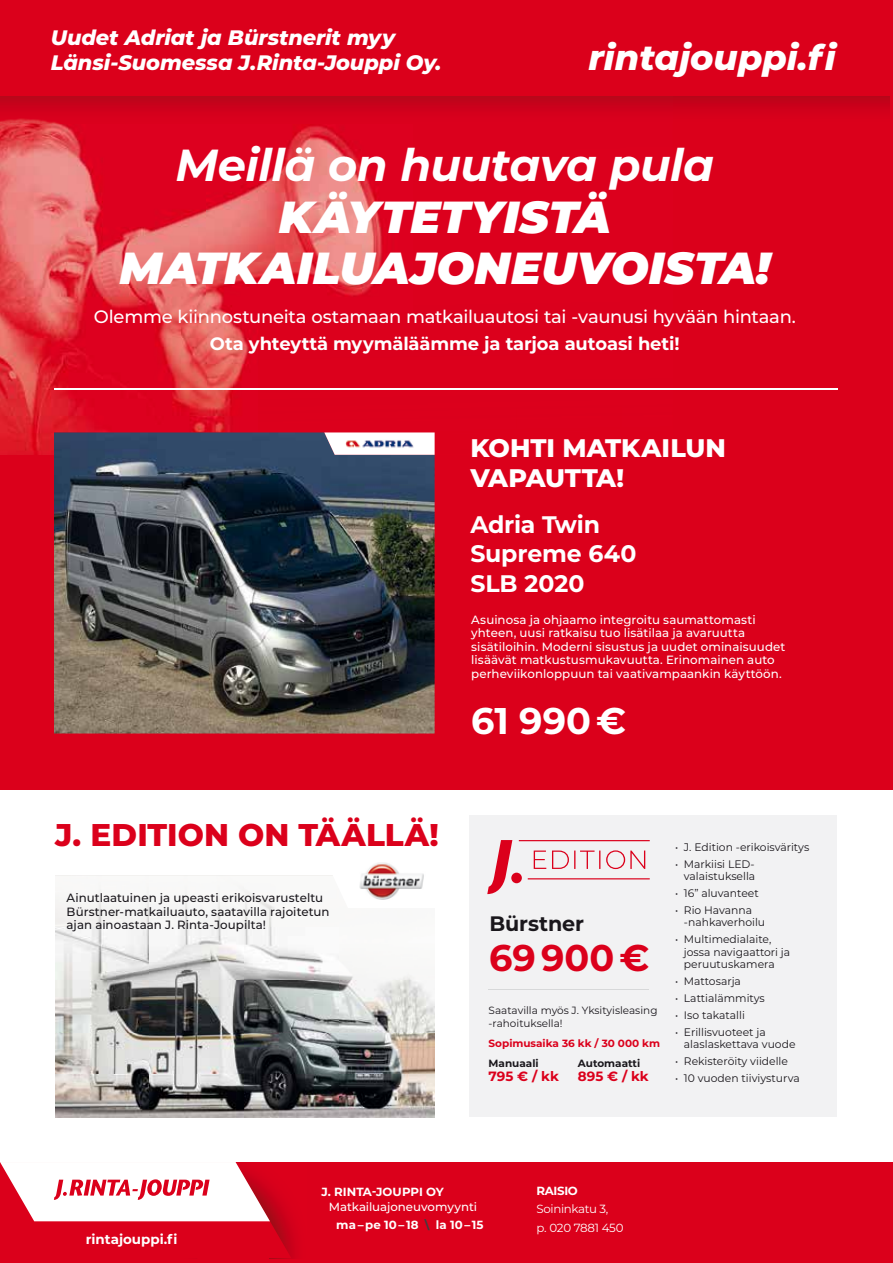
<style>
.page{position:relative;width:893px;height:1263px;background:#fff}
.page>*{position:absolute;margin:0;border:0;box-sizing:border-box;transform-origin:0 0}
.t1{font:italic 900 44.85px/51.6px "Montserrat";color:#fff;text-align:center}
.t2{font:italic 700 44.85px "Montserrat";letter-spacing:-.01em;color:#fff}
.t3{font:700 37.05px "Montserrat";color:#db001b}
.t4{font:700 37.05px "Montserrat";color:#fff}
.t5{font:italic 800 35.25px "Montserrat";color:#fff}
.t6{font:800 31.35px "Montserrat";color:#db001b}
.t7{font:800 25.35px/30.2px "Montserrat";letter-spacing:-.005em;color:#fff}
.t8{font:700 23.85px/29.7px "Montserrat";letter-spacing:-.005em;color:#fff}
.t9{font:italic 800 20.85px/24.9px "Montserrat";letter-spacing:-.005em;color:#fff}
.t10{font:700 20.85px "Montserrat";letter-spacing:-.005em;color:#1a171c}
.t11{font:500 18px "Montserrat";letter-spacing:-.015em;color:#fff}
.t12{font:700 18px "Montserrat";letter-spacing:-.01em;color:#fff}
.t13{font:700 13.5px "Montserrat";color:#db001b}
.t14{font:700 13.5px "Montserrat";color:#fff}
.t15{font:500 12px/13.5px "Montserrat";letter-spacing:.005em;color:#fff}
.t16{font:500 12px/13.5px "Montserrat";letter-spacing:.005em;color:#1a171c}
.t17{font:500 11.85px/18.1px "Montserrat";letter-spacing:-.005em;color:#fff}
.t18{font:11.85px/18.1px "Montserrat";letter-spacing:-.03em;color:#fff}
.t19{font:700 11.85px "Montserrat";letter-spacing:-.03em;color:#fff}
.t20{font:10.95px/12.5px "Montserrat";color:#1a171c}
.t21{font:10.5px/12.6px "Montserrat";color:#1a171c}
.t22{font:700 10.5px "Montserrat";color:#db001b}
.t23{font:700 10.5px "Montserrat";color:#1a171c}
.s1{font-weight:700}
.s2{font-weight:700;color:#3e3d40}
</style>
<div class="page">
<div style="left:0;top:1234px;width:893px;height:29px;background:#db001b"></div>
<div style="left:840px;top:1162px;width:53px;height:101px;background:#db001b"></div>
<img style="left:55px;top:1032px;width:380px;height:85px">
<img style="left:55px;top:875px;width:380px;height:157px">
<div style="left:0;top:95px;width:890px;height:694px;background:#db001b"></div>
<img style="left:0;top:123px;width:673px;height:332px">
<div style="left:469px;top:815px;width:368px;height:302px;background:#f2f2f3"></div>
<hr style="left:54px;top:389px;width:783px;height:1px;background:#fff">
<svg style="left:332px;top:840px;width:318px;height:68px"></svg>
<hr style="left:489px;top:989px;width:160px;height:1px;background:#d7d8d9">
<img style="left:54px;top:432px;width:381px;height:301px">
<svg style="left:324px;top:432px;width:111px;height:23px;background:#ede4e7"></svg>
<img style="left:343px;top:437px;width:73px;height:13px">
<div style="left:0;top:1162px;width:890px;height:96px;background:#db001b"></div>
<svg style="left:0;top:1162px;width:291px;height:95px"></svg>
<img style="left:0;top:96px;width:890px;height:27px">
<div style="left:0;top:0;width:890px;height:95px;background:#db001b"></div>
<h3 class="t9" style="left:51px;top:24px;width:392px">Uudet Adriat ja Bürstnerit myy<br>Länsi-Suomessa J.Rinta-Jouppi Oy.</h3>
<h3 class="t5" style="left:588px;top:31px;width:251px">rintajouppi.fi</h3>
<h1 class="t2" style="left:175px;top:133px;width:540px">Meillä on huutava pula</h1>
<h1 class="t1" style="left:119px;top:188px;width:652px">KÄYTETYISTÄ<br>MATKAILUAJONEUVOISTA!</h1>
<h3 class="t11" style="left:94px;top:304px;width:704px">Olemme kiinnostuneita ostamaan matkailuautosi tai -vaunusi hyvään hintaan.</h3>
<h3 class="t12" style="left:210px;top:331px;width:471px">Ota yhteyttä myymäläämme ja tarjoa autoasi heti!</h3>
<h3 class="t7" style="left:470px;top:432px;width:257px">KOHTI MATKAILUN<br>VAPAUTTA!</h3>
<h3 class="t8" style="left:470px;top:508px;width:168px">Adria Twin<br>Supreme 640<br>SLB 2020</h3>
<p class="t15" style="left:471px;top:612px;width:316px">Asuinosa ja ohjaamo integroitu saumattomasti yhteen, uusi ratkaisu tuo lisätilaa ja avaruutta sisätiloihin. Moderni sisustus ja uudet ominaisuudet lisäävät matkustusmukavuutta. Erinomainen auto perheviikonloppuun tai vaativampaankin käyttöön.</p>
<h3 class="t6" style="left:55px;top:812px;width:385px">J. EDITION ON TÄÄLLÄ!</h3>
<p class="t16" style="left:67px;top:891px;width:264px">Ainutlaatuinen ja upeasti erikoisvarusteltu<br>Bürstner-matkailuauto, saatavilla rajoitetun ajan ainoastaan J. Rinta-Joupilta!</p>
<h2 class="t4" style="left:471px;top:694px;width:157px">61 990 €</h2>
<h3 class="t10" style="left:489px;top:909px;width:96px">Bürstner</h3>
<h2 class="t3" style="left:489px;top:931px;width:162px">69 900 €</h2>
<p class="t21" style="left:489px;top:1004px;width:170px">Saatavilla myös J. Yksityisleasing -rahoituksella!</p>
<p class="t22" style="left:489px;top:1036px;width:173px">Sopimusaika 36 kk / 30 000 km</p>
<p class="t23" style="left:489px;top:1056px;width:52px">Manuaali</p>
<p class="t13" style="left:489px;top:1066px;width:72px">795 € / kk</p>
<p class="t23" style="left:578px;top:1056px;width:64px">Automaatti</p>
<p class="t13" style="left:578px;top:1066px;width:72px">895 € / kk</p>
<p class="t20" style="left:675px;top:840px;width:136px">• J. Edition -erikoisväritys</p>
<p class="t20" style="left:675px;top:857px;width:82px;text-align:right">• Markiisi LED&shy;valaistuksella</p>
<p class="t20" style="left:675px;top:886px;width:85px">• 16” aluvanteet</p>
<p class="t20" style="left:684px;top:903px;width:83px;text-indent:-9px">• Rio Havanna -nahkaverhoilu</p>
<p class="t20" style="left:684px;top:932px;width:108px;text-indent:-9px">• Multimedialaite, jossa navigaattori ja peruutuskamera</p>
<p class="t20" style="left:675px;top:974px;width:67px">• Mattosarja</p>
<p class="t20" style="left:675px;top:991px;width:91px">• Lattialämmitys</p>
<p class="t20" style="left:675px;top:1008px;width:71px">• Iso takatalli</p>
<p class="t20" style="left:684px;top:1025px;width:113px;text-indent:-9px">• Erillisvuoteet ja alaslaskettava vuode</p>
<p class="t20" style="left:675px;top:1054px;width:114px">• Rekisteröity viidelle</p>
<p class="t20" style="left:675px;top:1071px;width:126px">• 10 vuoden tiiviysturva</p>
<p class="t14" style="left:86px;top:1229px;width:93px">rintajouppi.fi</p>
<p class="t19" style="left:321px;top:1183px;width:124px">J. RINTA-JOUPPI OY</p>
<p class="t17" style="left:336px;top:1197px;width:149px;text-indent:-7px">Matkailuajoneuvomyynti <span class="s1">ma – pe 10 – 18</span> <span class="s2">\</span> <span class="s1">la 10 – 15</span></p>
<p class="t19" style="left:537px;top:1182px;width:43px">RAISIO</p>
<p class="t18" style="left:537px;top:1200px;width:88px">Soininkatu 3,<br>p. 020 7881 450</p>
</div>
